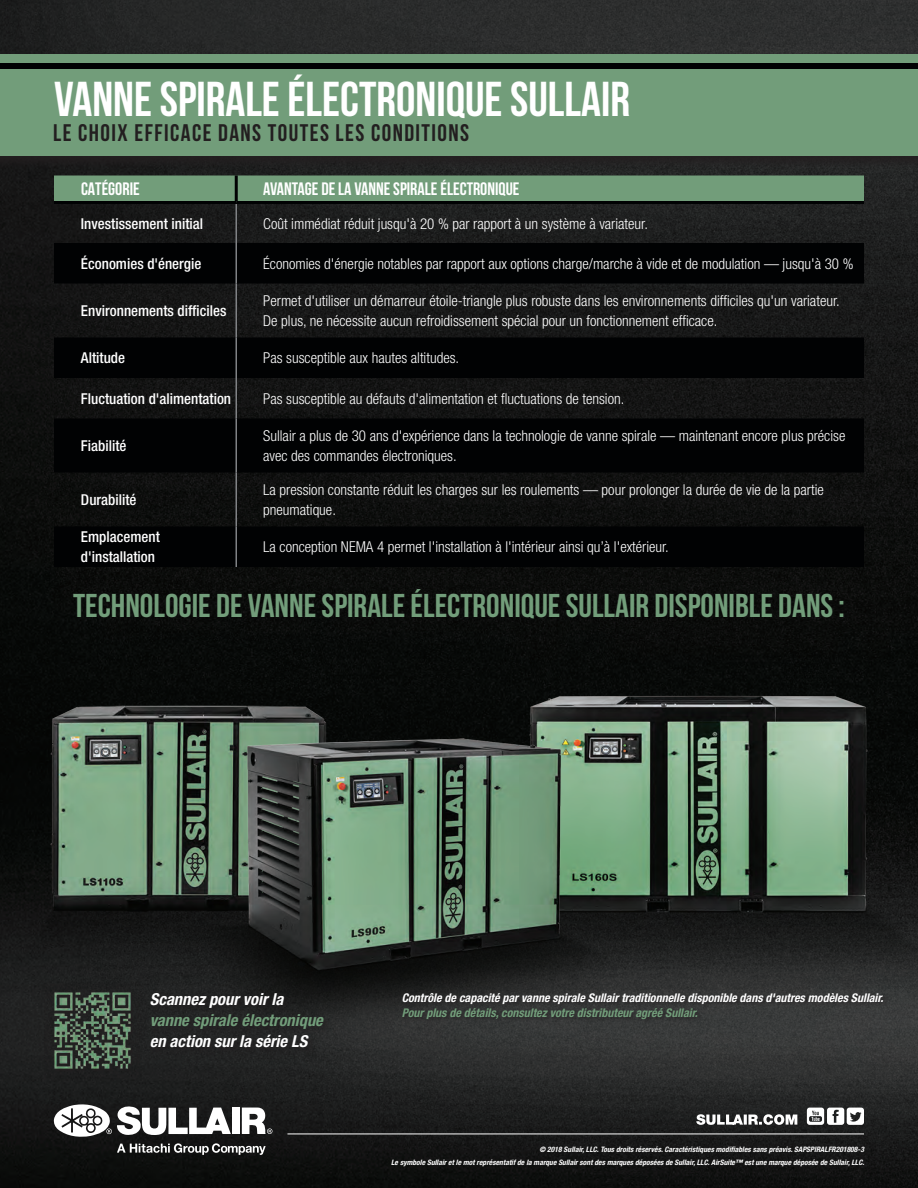
<style>
.page{position:relative;width:918px;height:1188px;background:#fff}
.page>*{position:absolute;margin:0;border:0;box-sizing:border-box;transform-origin:0 0}
.t1{font:700 48.9px "Bebas Neue";color:#fff}
.t2{font:700 33px "Bebas Neue";color:#729d7a}
.t3{font:700 24px "Bebas Neue";letter-spacing:.06em;color:#231f20}
.t4{font:700 18px "Bebas Neue";color:#fff}
.t5{font:italic 700 condensed 16.5px "Helvetica Neue LT Std";color:#fff}
.t6{font:italic 700 condensed 16.5px "Helvetica Neue LT Std";color:#729d7a}
.t7{font:300 condensed 15px/19.5px "Helvetica Neue LT Std";color:#fff}
.t8{font:500 condensed 15px/19.5px "Helvetica Neue LT Std";color:#fff}
.t9{font:italic 700 condensed 12px "Helvetica Neue LT Std";color:#fff}
.t10{font:italic 700 condensed 12px "Helvetica Neue LT Std";color:#729d7a}
.t11{font:italic 700 condensed 7.5px/12.9px "Helvetica Neue LT Std";letter-spacing:.005em;color:#fff;text-align:right}
</style>
<div class="page">
<img style="left:0;top:0;width:918px;height:1188px">
<img style="left:358px;top:567px;width:502px;height:425px">
<div style="left:0;top:53px;width:918px;height:118px;background:#231f20"></div>
<div style="left:0;top:69px;width:918px;height:87px;background:#729d7a"></div>
<div style="left:0;top:54px;width:918px;height:10px;background:#729d7a"></div>
<div style="left:0;top:64px;width:918px;height:5px;background:#010203"></div>
<svg style="left:807px;top:1108px;width:53px;height:17px"></svg>
<svg style="left:696px;top:1114px;width:101px;height:11px"></svg>
<hr style="left:287px;top:1134px;width:577px;height:1px;background:#fff">
<svg style="left:53px;top:1103px;width:219px;height:52px"></svg>
<div style="left:54px;top:176px;width:810px;height:25px;background:#729d7a"></div>
<svg style="left:54px;top:243px;width:810px;height:324px;background:#090a0a"></svg>
<hr style="left:54px;top:201px;width:182px;height:3px;background:#010203">
<hr style="left:236px;top:201px;width:628px;height:3px;background:#010203">
<hr style="left:236px;top:204px;width:1px;height:39px;background:#808285">
<hr style="left:236px;top:243px;width:1px;height:41px;background:#808285">
<hr style="left:236px;top:284px;width:1px;height:54px;background:#808285">
<hr style="left:236px;top:338px;width:1px;height:40px;background:#808285">
<hr style="left:236px;top:418px;width:1px;height:54px;background:#808285">
<hr style="left:236px;top:526px;width:1px;height:41px;background:#808285">
<hr style="left:236px;top:378px;width:1px;height:40px;background:#808285">
<hr style="left:236px;top:472px;width:1px;height:54px;background:#808285">
<hr style="left:235px;top:176px;width:3px;height:25px;background:#010203">
<img style="left:20px;top:692px;width:337px;height:282px">
<img style="left:151px;top:720px;width:477px;height:398px">
<div style="left:401px;top:992px;width:488px;height:33px;background:#333"></div>
<div style="left:149px;top:992px;width:182px;height:63px;background:#231f20"></div>
<img style="left:860px;top:547px;width:58px;height:641px">
<img style="left:43px;top:982px;width:98px;height:98px">
<h1 class="t1" style="left:54px;top:72px;width:578px">VANNE SPIRALE ÉLECTRONIQUE SULLAIR</h1>
<h3 class="t3" style="left:53px;top:120px;width:417px">LE CHOIX EFFICACE DANS TOUTES LES CONDITIONS</h3>
<p class="t4" style="left:81px;top:179px;width:60px">CATÉGORIE</p>
<p class="t4" style="left:263px;top:179px;width:258px">AVANTAGE DE LA VANNE SPIRALE ÉLECTRONIQUE</p>
<p class="t8" style="left:81px;top:214px;width:124px">Investissement initial</p>
<p class="t7" style="left:263px;top:214px;width:386px">Coût immédiat réduit jusqu'à 20 % par rapport à un système à variateur.</p>
<p class="t8" style="left:81px;top:253px;width:122px">Économies d'énergie</p>
<p class="t7" style="left:263px;top:253px;width:592px">Économies d'énergie notables par rapport aux options charge/marche à vide et de modulation — jusqu'à 30 %</p>
<p class="t8" style="left:81px;top:301px;width:147px">Environnements difficiles</p>
<p class="t7" style="left:263px;top:291px;width:578px">Permet d'utiliser un démarreur étoile-triangle plus robuste dans les environnements difficiles qu'un variateur.<br>De plus, ne nécessite aucun refroidissement spécial pour un fonctionnement efficace.</p>
<p class="t8" style="left:81px;top:348px;width:46px">Altitude</p>
<p class="t7" style="left:263px;top:348px;width:197px">Pas susceptible aux hautes altitudes.</p>
<p class="t8" style="left:81px;top:388px;width:152px">Fluctuation d'alimentation</p>
<p class="t7" style="left:263px;top:388px;width:363px">Pas susceptible au défauts d'alimentation et fluctuations de tension.</p>
<p class="t8" style="left:81px;top:436px;width:47px">Fiabilité</p>
<p class="t7" style="left:263px;top:426px;width:584px">Sullair a plus de 30 ans d'expérience dans la technologie de vanne spirale — maintenant encore plus précise avec des commandes électroniques.</p>
<p class="t8" style="left:81px;top:490px;width:57px">Durabilité</p>
<p class="t7" style="left:263px;top:480px;width:562px">La pression constante réduit les charges sur les roulements — pour prolonger la durée de vie de la partie pneumatique.</p>
<p class="t8" style="left:81px;top:527px;width:80px">Emplacement d'installation</p>
<p class="t7" style="left:263px;top:537px;width:407px">La conception NEMA 4 permet l'installation à l'intérieur ainsi qu’à l'extérieur.</p>
<h2 class="t2" style="left:73px;top:588px;width:773px">TECHNOLOGIE DE VANNE SPIRALE ÉLECTRONIQUE SULLAIR DISPONIBLE DANS :</h2>
<p class="t5" style="left:150px;top:989px;width:135px">Scannez pour voir la</p>
<p class="t6" style="left:150px;top:1010px;width:175px">vanne spirale électronique</p>
<p class="t5" style="left:150px;top:1031px;width:159px">en action sur la série LS</p>
<p class="t9" style="left:402px;top:990px;width:483px">Contrôle de capacité par vanne spirale Sullair traditionnelle disponible dans d'autres modèles Sullair.</p>
<p class="t10" style="left:402px;top:1005px;width:298px">Pour plus de détails, consultez votre distributeur agréé Sullair.</p>
<p class="t11" style="left:391px;top:1143px;width:475px">© 2018 Sullair, LLC. Tous droits réservés. Caractéristiques modifiables sans préavis. SAPSPIRALFR201808-3<br>Le symbole Sullair et le mot représentatif de la marque Sullair sont des marques déposées de Sullair, LLC. AirSuite™ est une marque déposée de Sullair, LLC.</p>
</div>
